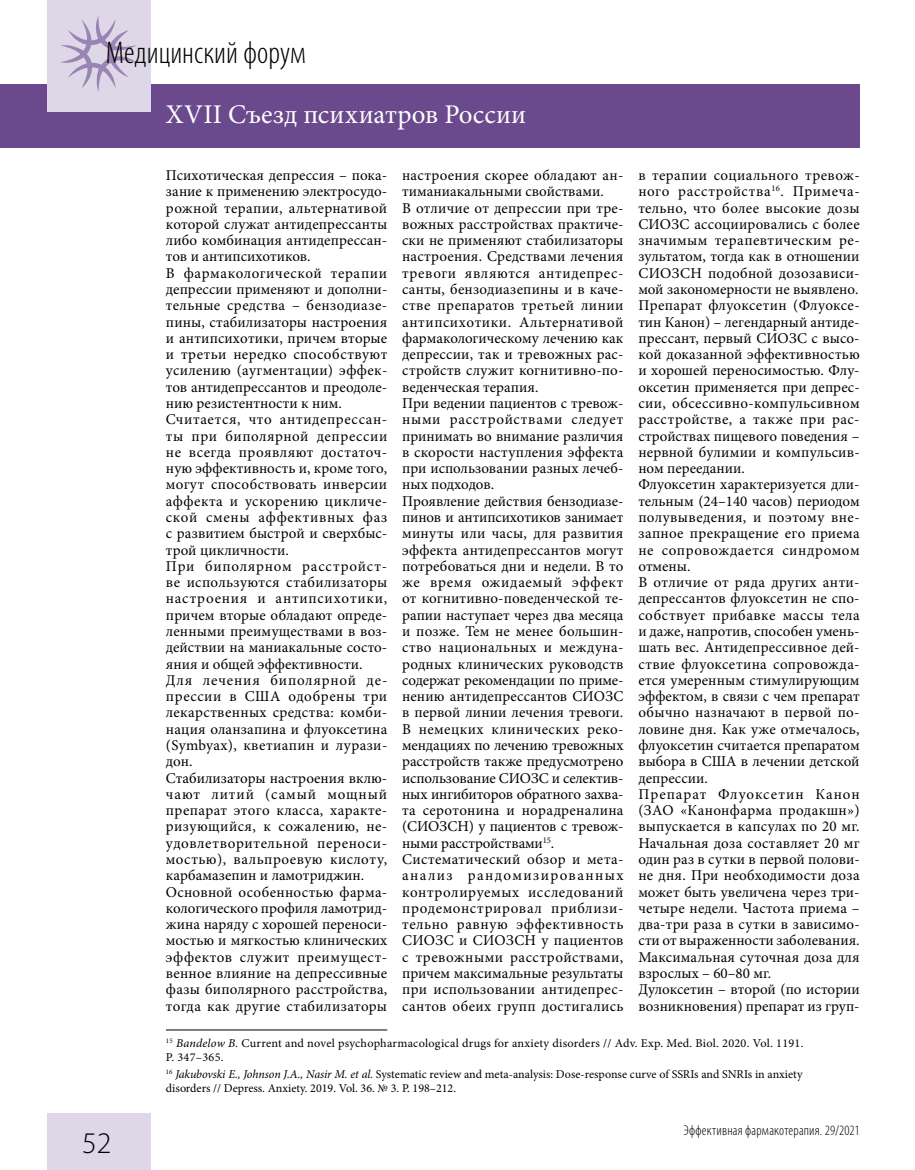
<style>
.page{position:relative;width:915px;height:1170px;background:#fff}
.page>*{position:absolute;margin:0;border:0;box-sizing:border-box;transform-origin:0 0}
.t1{font:300 condensed 31.5px "Myriad Pro";color:#000}
.t2{font:300 30px "Myriad Pro";color:#000}
.t3{font:27px "Minion Pro";letter-spacing:.005em;color:#fff}
.t4{font:15px/16.2px "Minion Pro";letter-spacing:.015em;color:#000}
.t5{font:300 condensed 14.25px "Myriad Pro";letter-spacing:.015em;color:#000}
.t6{font:12px/13.5px "Minion Pro";letter-spacing:.005em;color:#000}
.s1{font-style:italic}
</style>
<div class="page">
<div style="left:0;top:84px;width:859px;height:63px;background:#6b498d"></div>
<div style="left:47px;top:1113px;width:103px;height:56px;background:#ddd7e8"></div>
<div style="left:47px;top:0;width:103px;height:111px;background:#ddd7e8"></div>
<svg style="left:61px;top:16px;width:75px;height:76px"></svg>
<hr style="left:166px;top:1029px;width:221px;height:1px;background:#000">
<h1 class="t1" style="left:106px;top:34px;width:201px">Медицинский форум</h1>
<h3 class="t3" style="left:166px;top:96px;width:362px">XVII Съезд психиатров России</h3>
<h2 class="t2" style="left:82px;top:1125px;width:31px">52</h2>
<p class="t4" style="left:166px;top:167px;width:223px">Психотическая депрессия – пока&shy;зание к применению электросудо&shy;рожной терапии, альтернативой которой служат антидепрессанты либо комбинация антидепрессан&shy;тов и антипсихотиков.<br>В фармакологической терапии депрессии применяют и дополни&shy;тельные средства – бензодиазе&shy;пины, стабилизаторы настроения и антипсихотики, причем вторые и третьи нередко способствуют усилению (аугментации) эффек&shy;тов антидепрессантов и преодоле&shy;нию резистентности к ним.<br>Считается, что антидепрессан&shy;ты при биполярной депрессии не всегда проявляют достаточ&shy;ную эффективность и, кроме того, могут способствовать инверсии аффекта и ускорению цикличе&shy;ской смены аффективных фаз с развитием быстрой и сверхбыс&shy;трой цикличности.<br>При биполярном расстройст&shy;ве используются стабилизаторы настроения и антипсихотики, причем вторые обладают опреде&shy;ленными преимуществами в воз&shy;действии на маниакальные состо&shy;яния и общей эффективности.<br>Для лечения биполярной де&shy;прессии в США одобрены три лекарственных средства: комби&shy;нация оланзапина и флуоксетина (Symbyax), кветиапин и лурази&shy;дон.<br>Стабилизаторы настроения вклю&shy;чают литий (самый мощный препарат этого класса, характе&shy;ризующийся, к сожалению, не&shy;удовлетворительной переноси&shy;мостью), вальпроевую кислоту, карбамазепин и ламотриджин.<br>Основной особенностью фарма&shy;кологического профиля ламотрид&shy;жина наряду с хорошей переноси&shy;мостью и мягкостью клинических эффектов служит преимущест&shy;венное влияние на депрессивные фазы биполярного расстройства, тогда как другие стабилизаторы</p>
<p class="t4" style="left:402px;top:167px;width:223px">настроения скорее обладают ан&shy;тиманиакальными свойствами.<br>В отличие от депрессии при тре&shy;вожных расстройствах практиче&shy;ски не применяют стабилизаторы настроения. Средствами лечения тревоги являются антидепрес&shy;санты, бензодиазепины и в каче&shy;стве препаратов третьей линии антипсихотики. Альтернативой фармакологическому лечению как депрессии, так и тревожных рас&shy;стройств служит когнитивно-по&shy;веденческая терапия.<br>При ведении пациентов с тревож&shy;ными расстройствами следует принимать во внимание различия в скорости наступления эффекта при использовании разных лечеб&shy;ных подходов.<br>Проявление действия бензодиазе&shy;пинов и антипсихотиков занимает минуты или часы, для развития эффекта антидепрессантов могут потребоваться дни и недели. В то же время ожидаемый эффект от когнитивно-поведенческой те&shy;рапии наступает через два месяца и позже. Тем не менее большин&shy;ство национальных и междуна&shy;родных клинических руководств содержат рекомендации по приме&shy;нению антидепрессантов СИОЗС в первой линии лечения тревоги.<br>В немецких клинических реко&shy;мендациях по лечению тревожных расстройств также предусмотрено использование СИОЗС и селектив&shy;ных ингибиторов обратного захва&shy;та серотонина и норадреналина (СИОЗСН) у пациентов с тревож&shy;ными расстройствами<sup>15</sup>.<br>Систематический обзор и мета&shy;анализ рандомизированных контролируемых исследований продемонстрировал приблизи&shy;тельно равную эффективность<br>СИОЗС и СИОЗСН у пациентов с тревожными расстройствами, причем максимальные результаты при использовании антидепрес&shy;сантов обеих групп достигались</p>
<p class="t4" style="left:638px;top:167px;width:223px">в терапии социального тревож&shy;ного расстройства<sup>16</sup>. Примеча&shy;тельно, что более высокие дозы<br>СИОЗС ассоциировались с более значимым терапевтическим ре&shy;зультатом, тогда как в отношении<br>СИОЗСН подобной дозозависи&shy;мой закономерности не выявлено.<br>Препарат флуоксетин (Флуоксе&shy;тин Канон) – легендарный антиде&shy;прессант, первый СИОЗС с высо&shy;кой доказанной эффективностью и хорошей переносимостью. Флу&shy;оксетин применяется при депрес&shy;сии, обсессивно-компульсивном расстройстве, а также при рас&shy;стройствах пищевого поведения – нервной булимии и компульсив&shy;ном переедании.<br>Флуоксетин характеризуется дли&shy;тельным (24–140 часов) периодом полувыведения, и поэтому вне&shy;запное прекращение его приема не сопровождается синдромом отмены.<br>В отличие от ряда других анти&shy;депрессантов флуоксетин не спо&shy;собствует прибавке массы тела и даже, напротив, способен умень&shy;шать вес. Антидепрессивное дей&shy;ствие флуоксетина сопровожда&shy;ется умеренным стимулирующим эффектом, в связи с чем препарат обычно назначают в первой по&shy;ловине дня. Как уже отмечалось, флуоксетин считается препаратом выбора в США в лечении детской депрессии.<br>Препарат Флуоксетин Канон (ЗАО «Канонфарма продакшн») выпускается в капсулах по 20 мг.<br>Начальная доза составляет 20 мг один раз в сутки в первой полови&shy;не дня. При необходимости доза может быть увеличена через три&shy;четыре недели. Частота приема – два-три раза в сутки в зависимо&shy;сти от выраженности заболевания.<br>Максимальная суточная доза для взрослых – 60–80 мг.<br>Дулоксетин – второй (по истории возникновения) препарат из груп-</p>
<p class="t6" style="left:166px;top:1036px;width:638px"><sup>15</sup> <span class="s1">Bandelow B.</span> Current and novel psychopharmacological drugs for anxiety disorders // Adv. Exp. Med. Biol. 2020. Vol. 1191.<br>P. 347–365.</p>
<p class="t6" style="left:166px;top:1067px;width:637px"><sup>16</sup> <span class="s1">Jakubovski E., Johnson J.A., Nasir M. et al.</span> Systematic review and meta-analysis: Dose-response curve of SSRIs and SNRIs in anxiety disorders // Depress. Anxiety. 2019. Vol. 36. № 3. P. 198–212.</p>
<p class="t5" style="left:683px;top:1121px;width:178px">Эффективная фармакотерапия. 29/2021</p>
</div>
